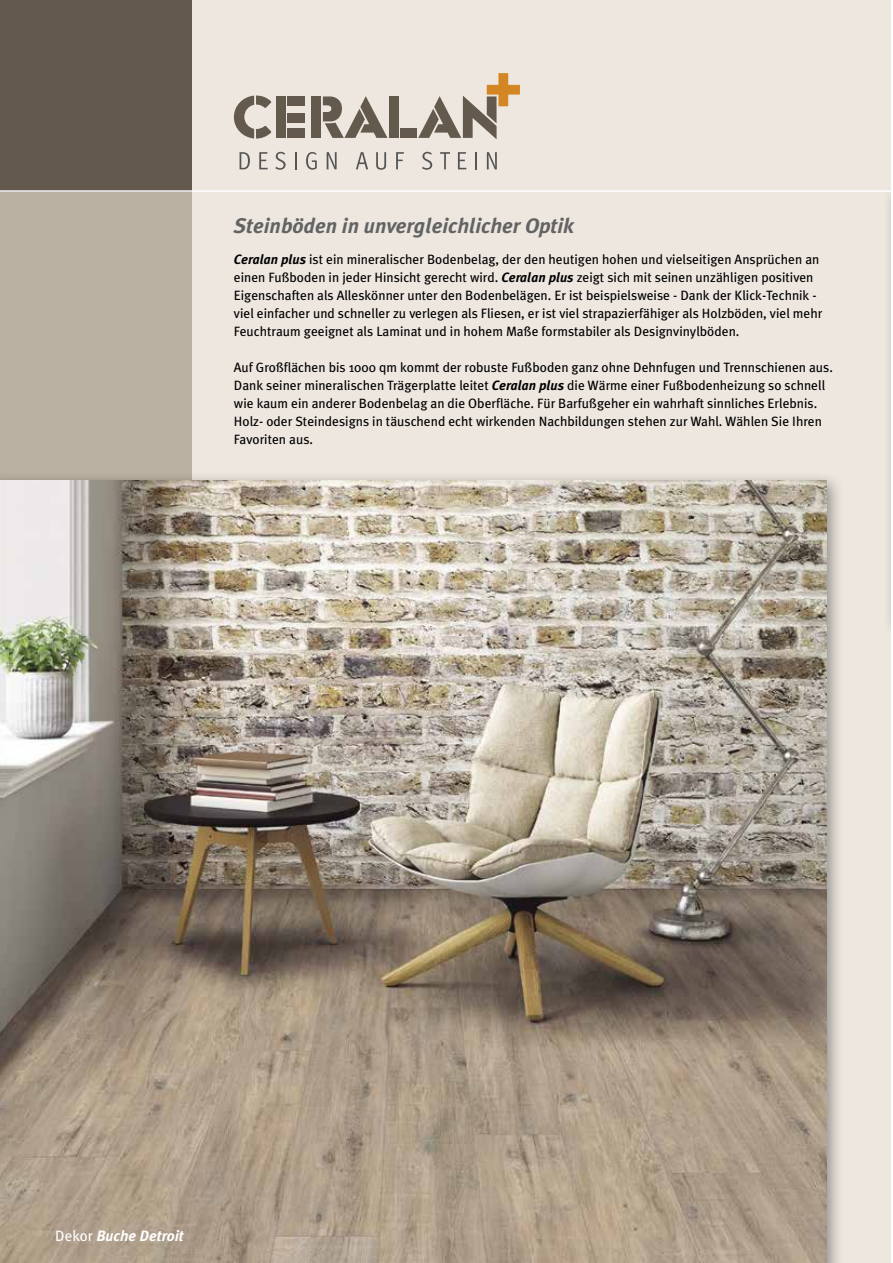
<style>
.page{position:relative;width:893px;height:1263px;background:#fff}
.page>*{position:absolute;margin:0;border:0;box-sizing:border-box;transform-origin:0 0}
.t1{font:italic 700 21px "Meta Plus";color:#636363}
.t2{font:italic 700 15px "Meta Plus";color:#fff}
.t3{font:13.5px/18px "Meta Plus";color:#000}
.s1{font-weight:700;font-style:italic}
.s2{font-weight:400;font-style:normal}
</style>
<div class="page">
<div style="left:0;top:0;width:891px;height:1263px;background:#ede7e0"></div>
<div style="left:0;top:176px;width:191px;height:1087px;background:#bbb1a3"></div>
<div style="left:0;top:470px;width:845px;height:793px;background:#000;opacity:.4"></div>
<img style="left:0;top:480px;width:826px;height:783px">
<div style="left:0;top:0;width:191px;height:191px;background:#63594d"></div>
<div style="left:883px;top:181px;width:8px;height:460px;background:#e8e2db"></div>
<svg style="left:240px;top:152px;width:10px;height:17px"></svg>
<svg style="left:259px;top:152px;width:9px;height:17px"></svg>
<svg style="left:275px;top:152px;width:11px;height:18px"></svg>
<svg style="left:295px;top:152px;width:2px;height:17px"></svg>
<svg style="left:306px;top:152px;width:11px;height:18px"></svg>
<svg style="left:327px;top:152px;width:10px;height:17px"></svg>
<svg style="left:356px;top:152px;width:12px;height:17px"></svg>
<svg style="left:376px;top:152px;width:10px;height:18px"></svg>
<svg style="left:396px;top:152px;width:8px;height:17px"></svg>
<svg style="left:422px;top:152px;width:10px;height:18px"></svg>
<svg style="left:440px;top:152px;width:10px;height:17px"></svg>
<svg style="left:458px;top:152px;width:8px;height:17px"></svg>
<svg style="left:475px;top:152px;width:2px;height:17px"></svg>
<svg style="left:487px;top:152px;width:10px;height:17px"></svg>
<div style="left:276px;top:97px;width:9px;height:41px;background:#63594d"></div>
<div style="left:287px;top:97px;width:18px;height:9px;background:#63594d"></div>
<div style="left:287px;top:113px;width:18px;height:10px;background:#63594d"></div>
<div style="left:287px;top:128px;width:18px;height:10px;background:#63594d"></div>
<div style="left:311px;top:96px;width:10px;height:42px;background:#63594d"></div>
<div style="left:389px;top:97px;width:10px;height:41px;background:#63594d"></div>
<div style="left:401px;top:128px;width:16px;height:10px;background:#63594d"></div>
<svg style="left:323px;top:96px;width:64px;height:42px"></svg>
<svg style="left:234px;top:96px;width:37px;height:43px"></svg>
<svg style="left:418px;top:73px;width:102px;height:66px"></svg>
<hr style="left:0;top:190px;width:891px;height:2px;background:#fff">
<h1 class="t1" style="left:234px;top:214px;width:342px">Steinböden in unvergleichlicher Optik</h1>
<p class="t3" style="left:234px;top:250px;width:590px"><span class="s1">Ceralan plus</span> ist ein mineralischer Bodenbelag, der den heutigen hohen und vielseitigen Ansprüchen an einen Fußboden in jeder Hinsicht gerecht wird. <span class="s1">Ceralan plus</span> zeigt sich mit seinen unzähligen positiven Eigenschaften als Alleskönner unter den Bodenbelägen. Er ist beispielsweise - Dank der Klick-Technik - viel einfacher und schneller zu verlegen als Fliesen, er ist viel strapazierfähiger als Holzböden, viel mehr Feuchtraum geeignet als Laminat und in hohem Maße formstabiler als Designvinylböden.</p>
<p class="t3" style="left:234px;top:358px;width:601px">Auf Großflächen bis 1000 qm kommt der robuste Fußboden ganz ohne Dehnfugen und Trennschienen aus.<br>Dank seiner mineralischen Trägerplatte leitet <span class="s1">Ceralan plus</span> die Wärme einer Fußbodenheizung so schnell wie kaum ein anderer Bodenbelag an die Oberfläche. Für Barfußgeher ein wahrhaft sinnliches Erlebnis.<br>Holz- oder Steindesigns in täuschend echt wirkenden Nachbildungen stehen zur Wahl. Wählen Sie Ihren Favoriten aus.</p>
<p class="t2" style="left:55px;top:1227px;width:130px"><span class="s2">Dekor</span> Buche Detroit</p>
</div>
